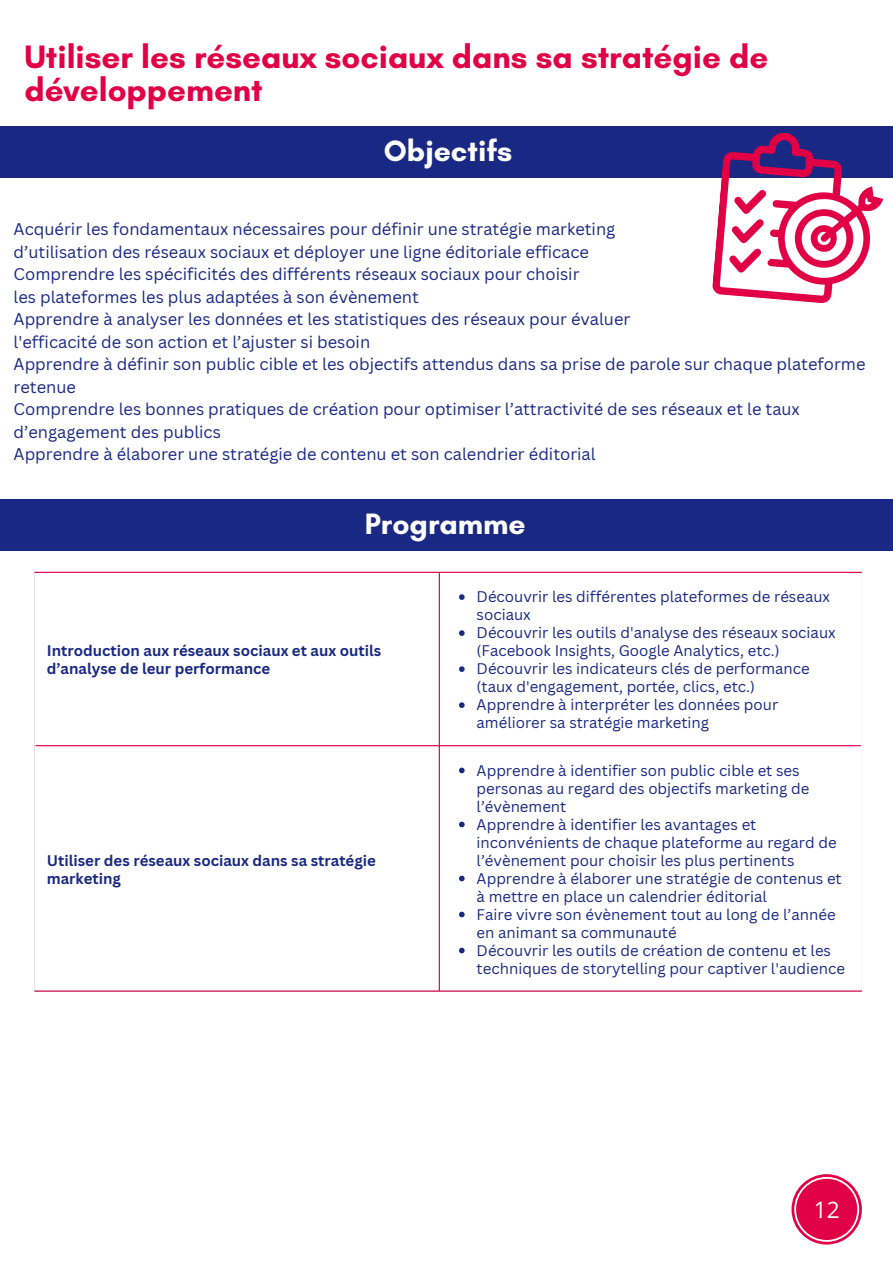
<style>
.page{position:relative;width:893px;height:1264px;background:#fff}
.page>*{position:absolute;margin:0;border:0;box-sizing:border-box;transform-origin:0 0}
.t1{font:700 33px/32.7px "Glacial Indifference";color:#e10046}
.t2{font:700 30px "Glacial Indifference";color:#fff}
.t3{font:22.65px "Open Sans";color:#fefefe}
.t4{font:16.5px/22.5px "Canva Sans";color:#192882}
.t5{font:15px/18px "Canva Sans";color:#192882}
.t6{font:700 15px/18px "Canva Sans";color:#192882}
</style>
<div class="page">
<div style="left:0;top:499px;width:892px;height:51px;background:#192882"></div>
<svg style="left:459px;top:594px;width:5px;height:6px"></svg>
<svg style="left:459px;top:630px;width:5px;height:6px"></svg>
<svg style="left:459px;top:666px;width:5px;height:6px"></svg>
<svg style="left:459px;top:702px;width:5px;height:6px"></svg>
<svg style="left:459px;top:767px;width:5px;height:6px"></svg>
<svg style="left:459px;top:821px;width:5px;height:6px"></svg>
<svg style="left:459px;top:875px;width:5px;height:6px"></svg>
<svg style="left:459px;top:911px;width:5px;height:6px"></svg>
<svg style="left:459px;top:947px;width:5px;height:6px"></svg>
<hr style="left:438px;top:573px;width:2px;height:417px;background:#e10046">
<hr style="left:34px;top:572px;width:827px;height:1px;background:#e10046">
<hr style="left:36px;top:745px;width:824px;height:1px;background:#e10046">
<hr style="left:34px;top:990px;width:827px;height:1px;background:#e10046">
<svg style="left:791px;top:1174px;width:70px;height:70px"></svg>
<div style="left:796px;top:1178px;width:61px;height:61px;background:#e10046;border-radius:50%"></div>
<div style="left:0;top:126px;width:892px;height:52px;background:#192882"></div>
<svg style="left:712px;top:132px;width:171px;height:171px"></svg>
<p class="t1" style="left:24px;top:40px;width:745px">Utiliser les réseaux sociaux dans sa stratégie de développement</p>
<p class="t2" style="left:384px;top:133px;width:130px">Objectifs</p>
<p class="t4" style="left:14px;top:218px;width:603px">Acquérir les fondamentaux nécessaires pour définir une stratégie marketing</p>
<p class="t4" style="left:14px;top:240px;width:577px">d’utilisation des réseaux sociaux et déployer une ligne éditoriale efficace</p>
<p class="t4" style="left:14px;top:263px;width:567px">Comprendre les spécificités des différents réseaux sociaux pour choisir</p>
<p class="t4" style="left:14px;top:285px;width:407px">les plateformes les plus adaptées à son évènement</p>
<p class="t4" style="left:14px;top:308px;width:618px">Apprendre à analyser les données et les statistiques des réseaux pour évaluer</p>
<p class="t4" style="left:14px;top:330px;width:358px">l'efficacité de son action et l’ajuster si besoin</p>
<p class="t4" style="left:14px;top:353px;width:853px">Apprendre à définir son public cible et les objectifs attendus dans sa prise de parole sur chaque plateforme retenue</p>
<p class="t4" style="left:14px;top:398px;width:787px">Comprendre les bonnes pratiques de création pour optimiser l’attractivité de ses réseaux et le taux d’engagement des publics</p>
<p class="t4" style="left:14px;top:443px;width:583px">Apprendre à élaborer une stratégie de contenu et son calendrier éditorial</p>
<h1 class="t2" style="left:365px;top:505px;width:162px">Programme</h1>
<h1 class="t6" style="left:47px;top:641px;width:336px">Introduction aux réseaux sociaux et aux outils</h1>
<p class="t6" style="left:47px;top:659px;width:225px">d’analyse de leur performance</p>
<p class="t6" style="left:47px;top:850px;width:330px">Utiliser des réseaux sociaux dans sa stratégie marketing</p>
<p class="t5" style="left:476px;top:587px;width:355px">Découvrir les différentes plateformes de réseaux sociaux</p>
<p class="t5" style="left:476px;top:623px;width:360px">Découvrir les outils d'analyse des réseaux sociaux (Facebook Insights, Google Analytics, etc.)</p>
<p class="t5" style="left:476px;top:659px;width:335px">Découvrir les indicateurs clés de performance (taux d'engagement, portée, clics, etc.)</p>
<p class="t5" style="left:476px;top:695px;width:303px">Apprendre à interpréter les données pour améliorer sa stratégie marketing</p>
<p class="t5" style="left:476px;top:760px;width:334px">Apprendre à identifier son public cible et ses personas au regard des objectifs marketing de l’évènement</p>
<p class="t5" style="left:476px;top:814px;width:361px">Apprendre à identifier les avantages et inconvénients de chaque plateforme au regard de l’évènement pour choisir les plus pertinents</p>
<p class="t5" style="left:476px;top:868px;width:366px">Apprendre à élaborer une stratégie de contenus et à mettre en place un calendrier éditorial</p>
<p class="t5" style="left:476px;top:904px;width:360px">Faire vivre son évènement tout au long de l’année en animant sa communauté</p>
<h1 class="t5" style="left:476px;top:940px;width:370px">Découvrir les outils de création de contenu et les techniques de storytelling pour captiver l'audience</h1>
<p class="t3" style="left:813px;top:1193px;width:27px">12</p>
</div>
